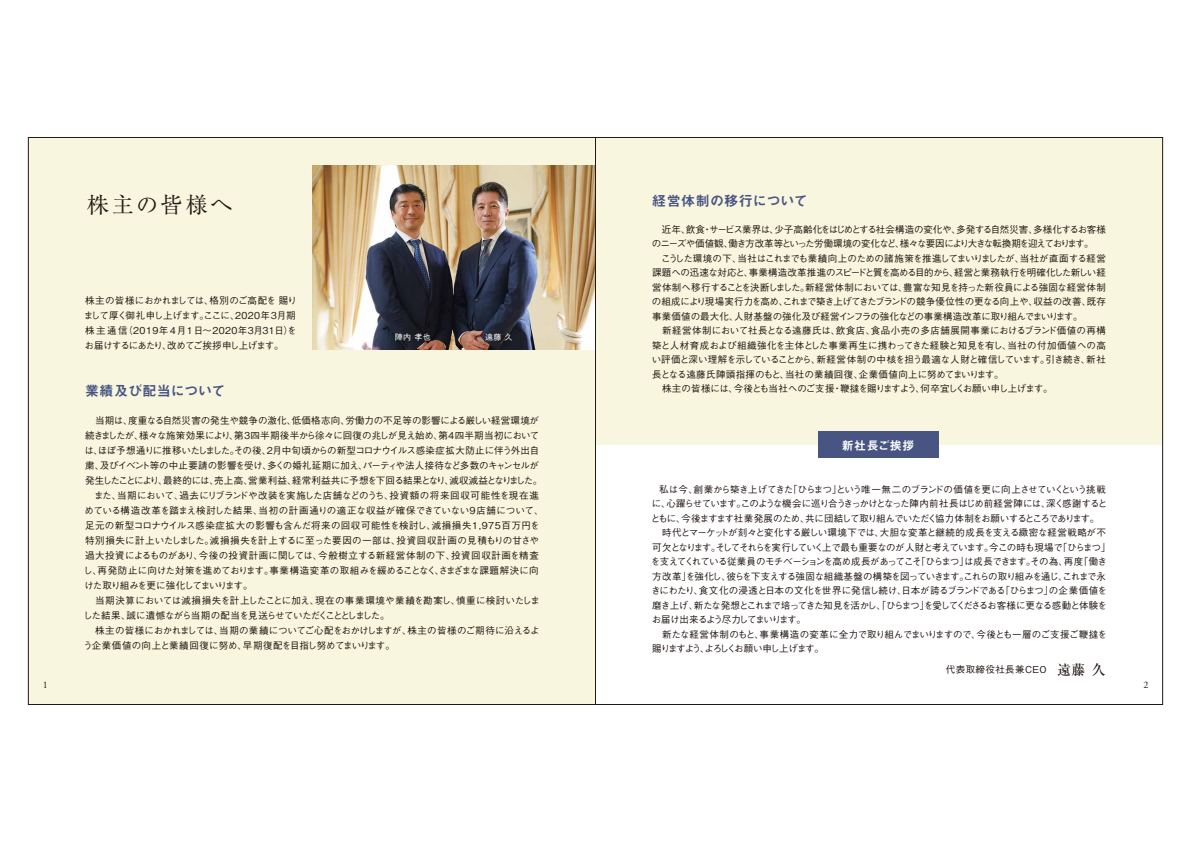
<style>
.page{position:relative;width:1191px;height:842px;background:#fff}
.page>*{position:absolute;margin:0;border:0;box-sizing:border-box;transform-origin:0 0}
.t1{font:22px "Ryumin Pro";letter-spacing:.14em;color:#221815}
.t2{font:14px "Midashi Go Pro MB31";letter-spacing:.01em;color:#485583}
.t3{font:12px "Midashi Go Pro MB31";letter-spacing:.04em;color:#fff}
.t4{font:10px "Adobe Garamond";color:#221815}
.t5{font:500 9.5px/15px "Gothic BBB Pro";letter-spacing:-.005em;color:#221815}
.t6{font:500 9.5px/14.5px "Gothic BBB Pro";letter-spacing:-.04em;color:#221815}
.t7{font:500 9.5px/14.5px "Gothic BBB Pro";letter-spacing:-.075em;color:#221815}
.t8{font:500 9.5px "Gothic BBB Pro";letter-spacing:.04em;color:#221815}
.t9{font:500 8px "Gothic BBB Pro";color:#fff}
.s1{font-family:"Ryumin Pro";font-size:14px}
</style>
<div class="page">
<div style="left:28px;top:137px;width:567px;height:567px;background:#f8f6de"></div>
<div style="left:595px;top:137px;width:567px;height:308px;background:#f8f6de"></div>
<img style="left:312px;top:166px;width:281px;height:184px">
<div style="left:818px;top:431px;width:120px;height:26px;background:#485583"></div>
<h1 class="t1" style="left:87px;top:187px;width:147px">株主の皆様へ</h1>
<h2 class="t2" style="left:652px;top:189px;width:157px">経営体制の移行について</h2>
<p class="t6" style="left:84px;top:291px;width:215px;line-height:15px">株主の皆様におかれましては、格別のご高配を 賜りまして厚く御礼申し上げます。ここに、2020年３月期株主通信（2019年４月１日～2020年3月31日）をお届けするにあたり、改めてご挨拶申し上げます。</p>
<h2 class="t2" style="left:85px;top:379px;width:142px">業績及び配当について</h2>
<p class="t9" style="left:395px;top:331px;width:37px">陣内 孝也</p>
<p class="t9" style="left:485px;top:331px;width:29px">遠藤 久</p>
<p class="t5" style="left:83px;top:411px;width:462px;text-indent:12px">当期は、度重なる自然災害の発生や競争の激化、低価格志向、労働力の不足等の影響による厳しい経営環境が続きましたが、様々な施策効果により、第３四半期後半から徐々に回復の兆しが見え始め、第４四半期当初においては、ほぼ予想通りに推移いたしました。その後、２月中旬頃からの新型コロナウイルス感染症拡大防止に伴う外出自粛、及びイベント等の中止要請の影響を受け、多くの婚礼延期に加え、パーティや法人接待など多数のキャンセルが発生したことにより、最終的には、売上高、営業利益、経常利益共に予想を下回る結果となり、減収減益となりました。　また、当期において、過去にリブランドや改装を実施した店舗などのうち、投資額の将来回収可能性を現在進めている構造改革を踏まえ検討した結果、当初の計画通りの適正な収益が確保できていない９店舗について、足元の新型コロナウイルス感染症拡大の影響も含んだ将来の回収可能性を検討し、減損損失1,975百万円を特別損失に計上いたしました。減損損失を計上するに至った要因の一部は、投資回収計画の見積もりの甘さや過大投資によるものがあり、今後の投資計画に関しては、今般樹立する新経営体制の下、投資回収計画を精査し、再発防止に向けた対策を進めております。事業構造変革の取組みを緩めることなく、さまざまな課題解決に向けた取り組みを更に強化してまいります。<br>　当期決算においては減損損失を計上したことに加え、現在の事業環境や業績を勘案し、慎重に検討いたしました結果、誠に遺憾ながら当期の配当を見送らせていただくこととしました。<br>　株主の皆様におかれましては、当期の業績についてご心配をおかけしますが、株主の皆様のご期待に沿えるよう企業価値の向上と業績回復に努め、早期復配を目指し努めてまいります。</p>
<p class="t6" style="left:651px;top:221px;width:456px;text-indent:10px">近年、飲食・サービス業界は、少子高齢化をはじめとする社会構造の変化や、多発する自然災害、多様化するお客様のニーズや価値観、働き方改革等といった労働環境の変化など、様々な要因により大きな転換期を迎えております。<br>　こうした環境の下、当社はこれまでも業績向上のための諸施策を推進してまいりましたが、当社が直面する経営課題への迅速な対応と、事業構造改革推進のスピードと質を高める目的から、経営と業務執行を明確化した新しい経営体制へ移行することを決断しました。新経営体制においては、豊富な知見を持った新役員による強固な経営体制の組成により現場実行力を高め、これまで築き上げてきたブランドの競争優位性の更なる向上や、収益の改善、既存事業価値の最大化、人財基盤の強化及び経営インフラの強化などの事業構造改革に取り組んでまいります。<br>　新経営体制において社長となる遠藤氏は、飲食店、食品小売の多店舗展開事業におけるブランド価値の再構築と人材育成および組織強化を主体とした事業再生に携わってきた経験と知見を有し、当社の付加価値への高い評価と深い理解を示していることから、新経営体制の中核を担う最適な人財と確信しています。引き続き、新社長となる遠藤氏陣頭指揮のもと、当社の業績回復、企業価値向上に努めてまいります。<br>　株主の皆様には、今後とも当社へのご支援・鞭撻を賜りますよう、何卒宜しくお願い申し上げます。</p>
<p class="t3" style="left:841px;top:436px;width:74px">新社長ご挨拶</p>
<p class="t7" style="left:651px;top:481px;width:461px;text-indent:8px">私は今、創業から築き上げてきた「ひらまつ」という唯一無二のブランドの価値を更に向上させていくという挑戦に、心躍らせています。このような機会に巡り合うきっかけとなった陣内前社長はじめ前経営陣には、深く感謝するとともに、今後ますます社業発展のため、共に団結して取り組んでいただく協力体制をお願いするところであります。　時代とマーケットが刻々と変化する厳しい環境下では、大胆な変革と継続的成長を支える緻密な経営戦略が不可欠となります。そしてそれらを実行していく上で最も重要なのが人財と考えています。今この時も現場で「ひらまつ」を支えてくれている従業員のモチベーションを高め成長があってこそ「ひらまつ」は成長できます。その為、再度「働き方改革」を強化し、彼らを下支えする強固な組織基盤の構築を図っていきます。これらの取り組みを通じ、これまで永きにわたり、食文化の浸透と日本の文化を世界に発信し続け、日本が誇るブランドである「ひらまつ」の企業価値を磨き上げ、新たな発想とこれまで培ってきた知見を活かし、「ひらまつ」を愛してくださるお客様に更なる感動と体験をお届け出来るよう尽力してまいります。<br>　新たな経営体制のもと、事業構造の変革に全力で取り組んでまいりますので、今後とも一層のご支援ご鞭撻を賜りますよう、よろしくお願い申し上げます。</p>
<p class="t8" style="left:946px;top:662px;width:161px">代表取締役社長兼CEO　<span class="s1">遠藤 久</span></p>
<p class="t4" style="left:43px;top:680px;width:6px">1</p>
<p class="t4" style="left:1143px;top:680px;width:6px">2</p>
</div>
